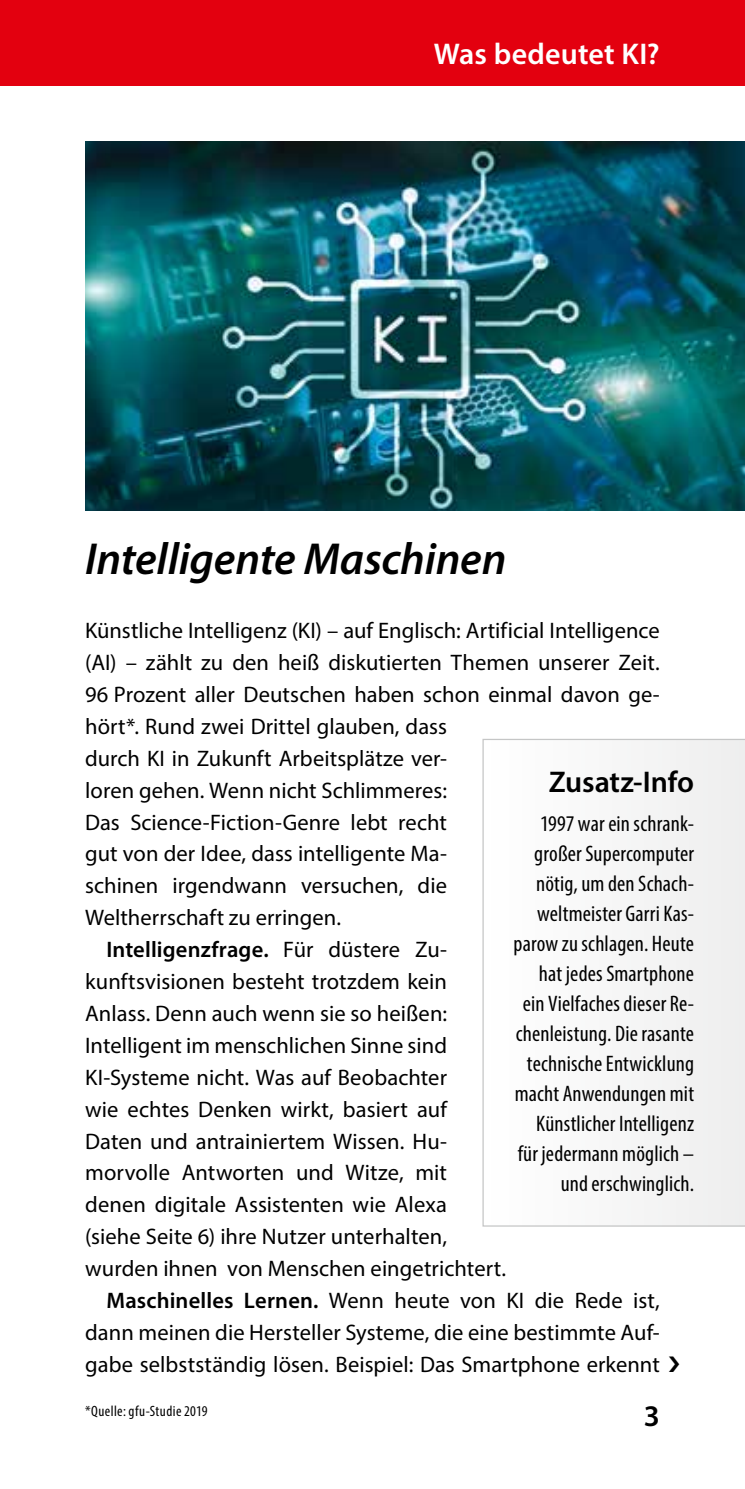
<style>
.page{position:relative;width:745px;height:1489px;background:#fff}
.page>*{position:absolute;margin:0;border:0;box-sizing:border-box;transform-origin:0 0}
.t1{font:italic 600 45px "Myriad Pro";letter-spacing:-.005em;color:#000}
.t2{font:600 30px "Myriad Pro";letter-spacing:.005em;color:#fff}
.t3{font:600 30px "Myriad Pro";letter-spacing:-.005em;color:#000}
.t4{font:22.5px "Myriad Pro";letter-spacing:.005em;color:#000}
.t5{font:condensed 22.5px/30px "Myriad Pro";letter-spacing:.005em;color:#000;text-align:right}
.t6{font:600 22.5px "Myriad Pro";letter-spacing:.005em;color:#000}
.t7{font:condensed 15px "Myriad Pro";letter-spacing:.03em;color:#000}
.s1{font-weight:400}
.s2{font-weight:600}
</style>
<div class="page">
<div style="left:0;top:0;width:744px;height:85px;background:#e3000f"></div>
<img style="left:85px;top:142px;width:659px;height:368px">
<div style="left:482px;top:738px;width:262px;height:488px;background:#f6f6f6"></div>
<h2 class="t2" style="left:433px;top:35px;width:227px">Was bedeutet KI?</h2>
<h1 class="t1" style="left:85px;top:530px;width:422px">Intelligente Maschinen</h1>
<p class="t4" style="left:85px;top:616px;width:575px">Künstliche Intelligenz (KI) – auf Englisch: Artificial Intelligence</p>
<p class="t4" style="left:85px;top:648px;width:576px">(AI) – zählt zu den heiß diskutierten Themen unserer Zeit.</p>
<p class="t4" style="left:85px;top:680px;width:576px">96 Prozent aller Deutschen haben schon einmal davon ge-</p>
<p class="t4" style="left:85px;top:712px;width:363px">hört*. Rund zwei Drittel glauben, dass</p>
<p class="t4" style="left:85px;top:744px;width:363px">durch KI in Zukunft Arbeitsplätze ver-</p>
<p class="t4" style="left:85px;top:776px;width:363px">loren gehen. Wenn nicht Schlimmeres:</p>
<p class="t4" style="left:85px;top:808px;width:363px">Das Science-Fiction-Genre lebt recht</p>
<p class="t4" style="left:85px;top:840px;width:363px">gut von der Idee, dass intelligente Ma-</p>
<p class="t4" style="left:85px;top:871px;width:363px">schinen irgendwann versuchen, die</p>
<p class="t4" style="left:85px;top:903px;width:257px">Weltherrschaft zu erringen.</p>
<p class="t6" style="left:106px;top:935px;width:342px">Intelligenzfrage. <span class="s1">Für düstere Zu-</span></p>
<p class="t4" style="left:85px;top:967px;width:363px">kunftsvisionen besteht trotzdem kein</p>
<p class="t4" style="left:85px;top:999px;width:363px">Anlass. Denn auch wenn sie so heißen:</p>
<p class="t4" style="left:85px;top:1031px;width:363px">Intelligent im menschlichen Sinne sind</p>
<p class="t4" style="left:85px;top:1063px;width:363px">KI-Systeme nicht. Was auf Beobachter</p>
<p class="t4" style="left:85px;top:1095px;width:363px">wie echtes Denken wirkt, basiert auf</p>
<p class="t4" style="left:85px;top:1126px;width:363px">Daten und antrainiertem Wissen. Hu-</p>
<p class="t4" style="left:85px;top:1158px;width:363px">morvolle Antworten und Witze, mit</p>
<p class="t4" style="left:85px;top:1190px;width:363px">denen digitale Assistenten wie Alexa</p>
<p class="t4" style="left:85px;top:1222px;width:363px">(siehe Seite 6) ihre Nutzer unterhalten,</p>
<p class="t4" style="left:85px;top:1254px;width:422px">wurden ihnen von Menschen eingetrichtert.</p>
<p class="t4" style="left:106px;top:1286px;width:554px"><span class="s2">Maschinelles Lernen.</span> Wenn heute von KI die Rede ist,</p>
<p class="t4" style="left:85px;top:1318px;width:576px">dann meinen die Hersteller Systeme, die eine bestimmte Auf-</p>
<p class="t4" style="left:85px;top:1350px;width:575px">gabe selbstständig lösen. Beispiel: Das Smartphone erkennt</p>
<h2 class="t3" style="left:548px;top:762px;width:147px">Zusatz-Info</h2>
<p class="t5" style="left:513px;top:808px;width:182px">1997 war ein schrank-- großer Supercomputer nötig, um den Schach&shy;weltmeister Garri Kas&shy;parow zu schlagen. Heute hat jedes Smartphone ein Vielfaches dieser Re&shy;chenleistung. Die rasante technische Entwicklung macht Anwendungen mit<br>Künstlicher Intelligenz für jedermann möglich – und erschwinglich.</p>
<p class="t7" style="left:85px;top:1401px;width:124px">*Quelle: gfu-Studie 2019</p>
<h2 class="t3" style="left:643px;top:1396px;width:18px">3</h2>
</div>
